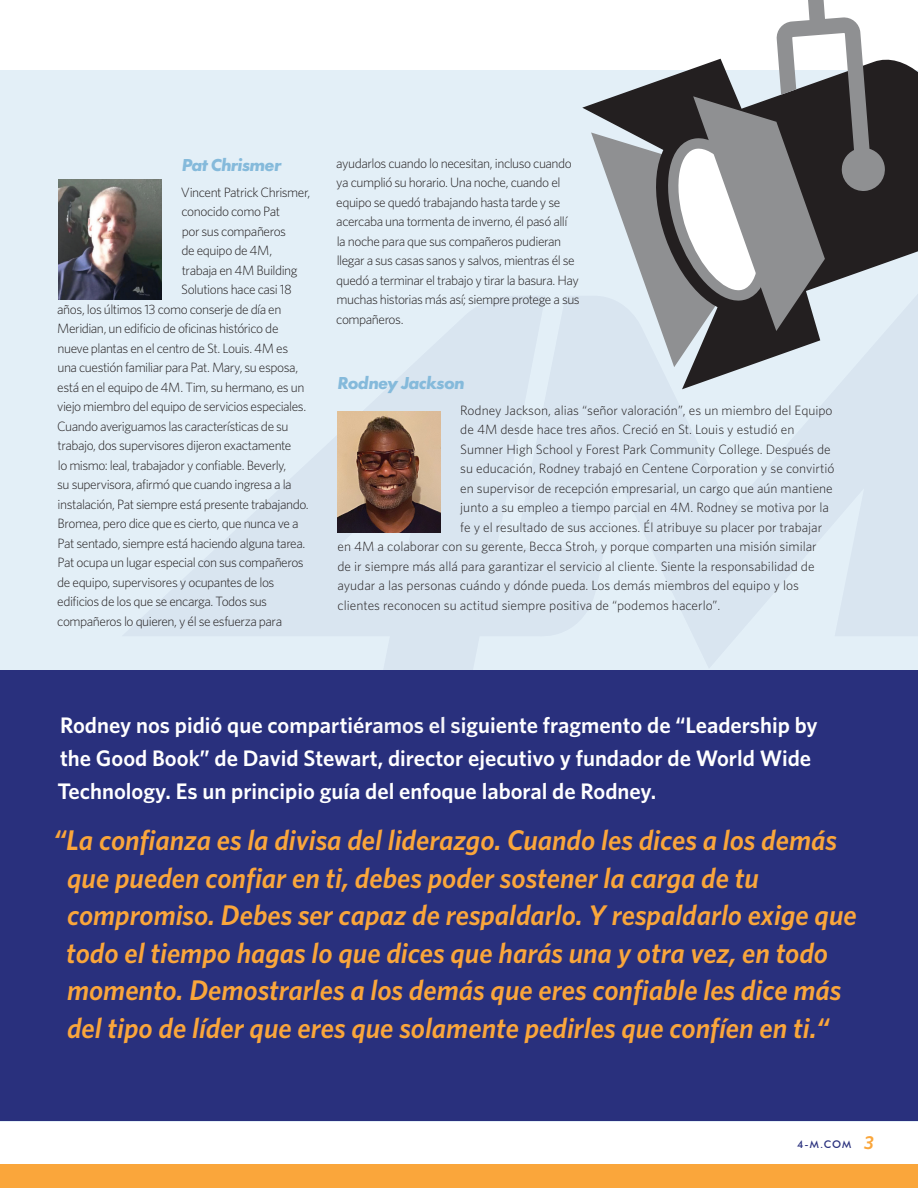
<style>
.page{position:relative;width:918px;height:1188px;background:#fff}
.page>*{position:absolute;margin:0;border:0;box-sizing:border-box;transform-origin:0 0}
.t1{font:italic 600 28.5px/37.5px "Whitney";color:#faa63b}
.t2{font:600 22.5px/33px "Whitney";color:#fff}
.t3{font:italic 700 18px "Futura PT";letter-spacing:-.04em;color:#85badb}
.t4{font:300 13.5px/19.5px "Whitney";letter-spacing:-.03em;color:#231f20}
.t5{font:300 13.5px "Whitney";color:#231f20}
.t6{font:500 10.5px "Futura BT";color:#29307d}
.s1{font-family:"Whitney";font-weight:600;font-style:italic;font-size:18.75px;color:#faa63b}
</style>
<div class="page">
<div style="left:0;top:1164px;width:918px;height:24px;background:#faa63b"></div>
<div style="left:0;top:70px;width:918px;height:1052px;background:#e3eff7"></div>
<div style="left:0;top:670px;width:918px;height:450px;background:#29307d"></div>
<img style="left:58px;top:179px;width:103px;height:121px">
<img style="left:338px;top:411px;width:102px;height:121px">
<div style="left:886px;top:59px;width:32px;height:204px;background:#231f20"></div>
<svg style="left:582px;top:0;width:304px;height:389px"></svg>
<p class="t3" style="left:182px;top:154px;width:101px">Pat Chrismer</p>
<p class="t4" style="left:181px;top:182px;width:131px">Vincent Patrick Chrismer,</p>
<p class="t4" style="left:182px;top:202px;width:100px">conocido como Pat</p>
<p class="t4" style="left:182px;top:221px;width:106px">por sus compañeros</p>
<p class="t4" style="left:182px;top:241px;width:92px">de equipo de 4M,</p>
<p class="t4" style="left:182px;top:260px;width:117px">trabaja en 4M Building</p>
<p class="t4" style="left:181px;top:280px;width:112px">Solutions hace casi 18</p>
<p class="t4" style="left:57px;top:299px;width:226px">años, los últimos 13 como conserje de día en</p>
<p class="t4" style="left:57px;top:319px;width:223px">Meridian, un edificio de oficinas histórico de</p>
<p class="t4" style="left:57px;top:338px;width:232px">nueve plantas en el centro de St. Louis. 4M es</p>
<p class="t4" style="left:58px;top:358px;width:242px">una cuestión familiar para Pat. Mary, su esposa,</p>
<p class="t4" style="left:57px;top:377px;width:249px">está en el equipo de 4M. Tim, su hermano, es un</p>
<p class="t4" style="left:57px;top:397px;width:251px">viejo miembro del equipo de servicios especiales.</p>
<p class="t4" style="left:57px;top:416px;width:233px">Cuando averiguamos las características de su</p>
<p class="t4" style="left:58px;top:436px;width:235px">trabajo, dos supervisores dijeron exactamente</p>
<p class="t4" style="left:58px;top:455px;width:230px">lo mismo: leal, trabajador y confiable. Beverly,</p>
<p class="t4" style="left:57px;top:475px;width:236px">su supervisora, afirmó que cuando ingresa a la</p>
<p class="t4" style="left:58px;top:494px;width:253px">instalación, Pat siempre está presente trabajando.</p>
<p class="t4" style="left:57px;top:514px;width:243px">Bromea, pero dice que es cierto, que nunca ve a</p>
<p class="t4" style="left:57px;top:533px;width:249px">Pat sentado, siempre está haciendo alguna tarea.</p>
<p class="t4" style="left:57px;top:553px;width:248px">Pat ocupa un lugar especial con sus compañeros</p>
<p class="t4" style="left:57px;top:572px;width:219px">de equipo, supervisores y ocupantes de los</p>
<p class="t4" style="left:57px;top:592px;width:211px">edificios de los que se encarga. Todos sus</p>
<p class="t4" style="left:57px;top:611px;width:226px">compañeros lo quieren, y él se esfuerza para</p>
<p class="t4" style="left:336px;top:153px;width:245px">ayudarlos cuando lo necesitan, incluso cuando ya cumplió su horario. Una noche, cuando el equipo se quedó trabajando hasta tarde y se acercaba una tormenta de inverno, él pasó allí la noche para que sus compañeros pudieran llegar a sus casas sanos y salvos, mientras él se quedó a terminar el trabajo y tirar la basura. Hay muchas historias más así; siempre protege a sus compañeros.</p>
<p class="t3" style="left:338px;top:372px;width:129px">Rodney Jackson</p>
<p class="t5" style="left:460px;top:401px;width:374px">Rodney Jackson, alias “señor valoración”, es un miembro del Equipo</p>
<p class="t5" style="left:460px;top:421px;width:336px">de 4M desde hace tres años. Creció en St. Louis y estudió en</p>
<p class="t5" style="left:460px;top:440px;width:372px">Sumner High School y Forest Park Community College. Después de</p>
<p class="t5" style="left:460px;top:460px;width:376px">su educación, Rodney trabajó en Centene Corporation y se convirtió</p>
<p class="t5" style="left:460px;top:479px;width:374px">en supervisor de recepción empresarial, un cargo que aún mantiene</p>
<p class="t5" style="left:460px;top:499px;width:370px">junto a su empleo a tiempo parcial en 4M. Rodney se motiva por la</p>
<p class="t5" style="left:460px;top:518px;width:364px">fe y el resultado de sus acciones. Él atribuye su placer por trabajar</p>
<p class="t5" style="left:338px;top:538px;width:481px">en 4M a colaborar con su gerente, Becca Stroh, y porque comparten una misión similar</p>
<p class="t5" style="left:338px;top:557px;width:479px">de ir siempre más allá para garantizar el servicio al cliente. Siente la responsabilidad de</p>
<p class="t5" style="left:338px;top:577px;width:463px">ayudar a las personas cuándo y dónde pueda. Los demás miembros del equipo y los</p>
<p class="t5" style="left:338px;top:596px;width:384px">clientes reconocen su actitud siempre positiva de “podemos hacerlo”.</p>
<p class="t2" style="left:57px;top:709px;width:762px">Rodney nos pidió que compartiéramos el siguiente fragmento de “Leadership by the Good Book” de David Stewart, director ejecutivo y fundador de World Wide<br>Technology. Es un principio guía del enfoque laboral de Rodney.</p>
<p class="t1" style="left:66px;top:821px;width:792px;text-indent:-13px">“La confianza es la divisa del liderazgo. Cuando les dices a los demás que pueden confiar en ti, debes poder sostener la carga de tu compromiso. Debes ser capaz de respaldarlo. Y respaldarlo exige que todo el tiempo hagas lo que dices que harás una y otra vez, en todo momento. Demostrarles a los demás que eres confiable les dice más del tipo de líder que eres que solamente pedirles que confíen en ti.“</p>
<p class="t6" style="left:797px;top:1138px;width:78px">4-M.COM <span class="s1">3</span></p>
</div>
